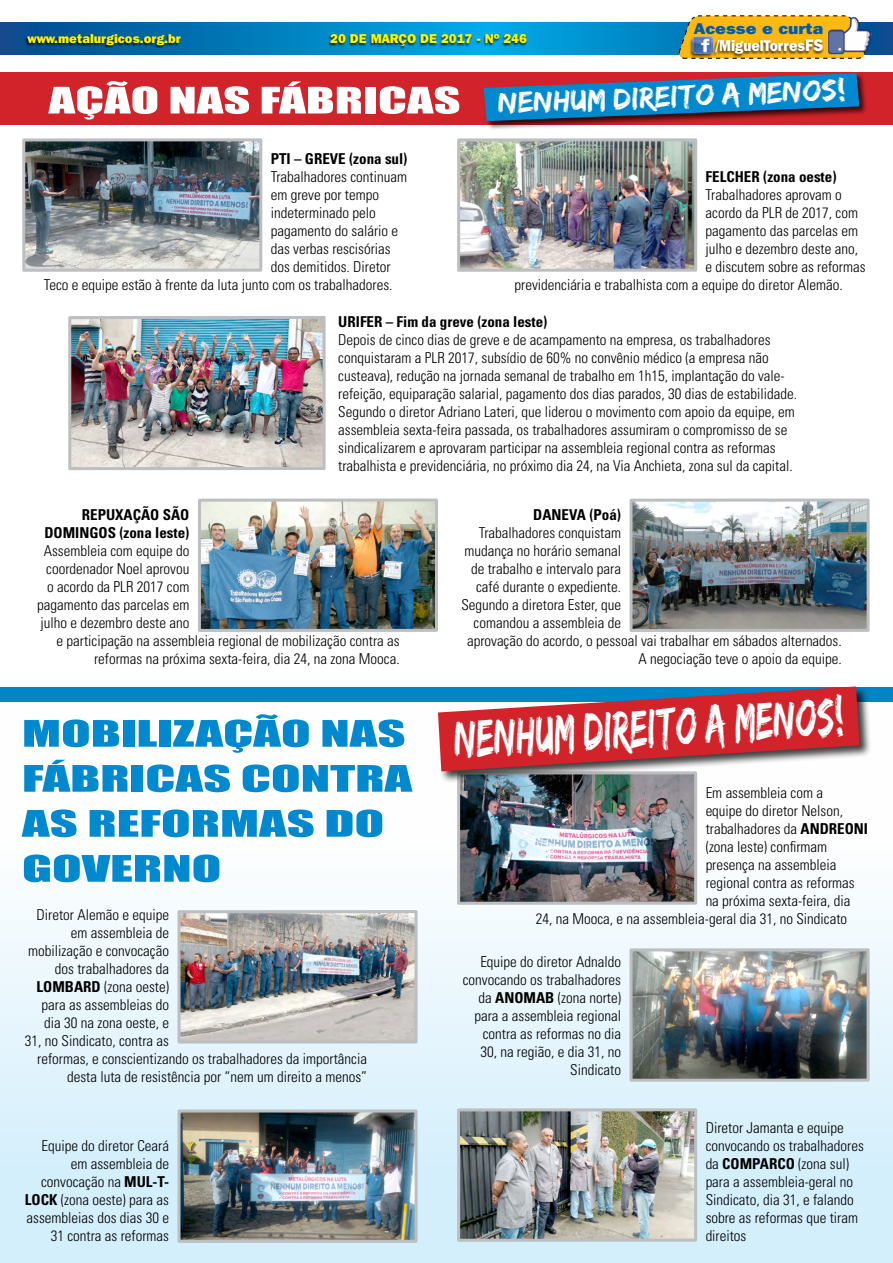
<style>
.page{position:relative;width:893px;height:1263px;background:#fff}
.page>*{position:absolute;margin:0;border:0;box-sizing:border-box;transform-origin:0 0}
.t1{font:46.65px "Edo";color:#fff;scale:.64 1}
.t2{font:33.75px/45px "Impact";color:#0089cf;scale:1.61 1}
.t3{font:33.75px "Impact";color:#fff;scale:1.55 1}
.t4{font:26.4px "Edo";color:#fff}
.t5{font:800 15.45px/17.4px "Franklin Gothic IT Cby BT";color:#fff;text-align:right;scale:.88 1}
.t6{font:300 condensed 15px/18px "Univers";color:#000}
.t7{font:700 condensed 15px/18px "Univers";color:#000;text-align:right}
.t8{font:800 12.75px "Franklin Gothic IT Cby BT";color:#fff200}
.s1{color:#005baa}
.s2{font-size:16.65px}
.s3{font-weight:700}
</style>
<div class="page">
<svg style="left:0;top:23px;width:893px;height:31px;background:#017ebe"></svg>
<div style="left:24px;top:34px;width:157px;height:14px;background:#000;opacity:.75"></div>
<div style="left:327px;top:33px;width:200px;height:16px;background:#000;opacity:.75"></div>
<svg style="left:677px;top:15px;width:187px;height:44px;background:#e4b32d"></svg>
<div style="left:711px;top:39px;width:112px;height:19px;background:#000;opacity:.75"></div>
<div style="left:689px;top:36px;width:24px;height:22px;background:#000;opacity:.75"></div>
<img style="left:693px;top:37px;width:20px;height:17px">
<img style="left:827px;top:17px;width:45px;height:38px">
<div style="left:0;top:72px;width:893px;height:53px;background:#d2232a"></div>
<div style="left:0;top:688px;width:893px;height:14px;background:#0085c6"></div>
<div style="left:0;top:703px;width:893px;height:560px;background:linear-gradient(to bottom,#fffffe,#cfedfc)"></div>
<div style="left:483px;top:72px;width:385px;height:58px;background:#000;opacity:.75"></div>
<svg style="left:484px;top:73px;width:375px;height:48px"></svg>
<img style="left:26px;top:142px;width:232px;height:126px">
<div style="left:22px;top:138px;width:240px;height:134px;border:3px solid #bcbec0"></div>
<img style="left:461px;top:142px;width:232px;height:126px">
<div style="left:457px;top:138px;width:240px;height:134px;border:3px solid #bcbec0"></div>
<img style="left:72px;top:320px;width:250px;height:146px">
<div style="left:68px;top:316px;width:258px;height:154px;border:3px solid #bcbec0"></div>
<img style="left:634px;top:502px;width:232px;height:126px">
<div style="left:630px;top:498px;width:240px;height:134px;border:3px solid #bcbec0"></div>
<img style="left:202px;top:502px;width:232px;height:126px">
<div style="left:198px;top:498px;width:240px;height:134px;border:3px solid #bcbec0"></div>
<img style="left:461px;top:784px;width:232px;height:117px">
<div style="left:457px;top:771px;width:240px;height:134px;border:3px solid #bcbec0"></div>
<img style="left:634px;top:952px;width:232px;height:126px">
<div style="left:630px;top:948px;width:240px;height:134px;border:3px solid #bcbec0"></div>
<img style="left:461px;top:1112px;width:232px;height:126px">
<div style="left:457px;top:1108px;width:240px;height:134px;border:3px solid #bcbec0"></div>
<div style="left:437px;top:685px;width:435px;height:99px;background:#000;opacity:.75"></div>
<svg style="left:438px;top:686px;width:421px;height:85px"></svg>
<img style="left:182px;top:1113px;width:232px;height:126px">
<div style="left:178px;top:1109px;width:240px;height:134px;border:3px solid #bcbec0"></div>
<img style="left:182px;top:914px;width:232px;height:125px">
<div style="left:178px;top:910px;width:240px;height:133px;border:3px solid #bcbec0"></div>
<p class="t8" style="left:28px;top:31px;width:155px">www.metalurgicos.org.br</p>
<p class="t8" style="left:330px;top:31px;width:198px">20 DE MARÇO DE 2017 - Nº 246</p>
<p class="t5" style="left:694px;top:19px;width:148px"><span class="s1">Acesse e curta </span>/MiguelTorres<span class="s2">FS</span></p>
<h2 class="t3" style="left:49px;top:74px;width:267px">AÇÃO NAS FÁBRICAS</h2>
<h3 class="t4" style="left:498px;top:90px;width:350px;rotate:-2deg">NENHUM DIREITO A MENOS!</h3>
<p class="t7" style="left:271px;top:150px;width:138px">PTI – GREVE (zona sul)</p>
<p class="t6" style="left:271px;top:168px;width:138px">Trabalhadores continuam</p>
<p class="t6" style="left:271px;top:186px;width:110px">em greve por tempo</p>
<p class="t6" style="left:271px;top:204px;width:106px">indeterminado pelo</p>
<p class="t6" style="left:271px;top:222px;width:129px">pagamento do salário e</p>
<p class="t6" style="left:271px;top:240px;width:121px">das verbas rescisórias</p>
<p class="t6" style="left:271px;top:258px;width:121px">dos demitidos. Diretor</p>
<p class="t6" style="left:44px;top:276px;width:350px">Teco e equipe estão à frente da luta junto com os trabalhadores.</p>
<p class="t7" style="left:338px;top:312px;width:211px">URIFER – Fim da greve (zona leste)</p>
<p class="t6" style="left:338px;top:330px;width:460px">Depois de cinco dias de greve e de acampamento na empresa, os trabalhadores conquistaram a PLR 2017, subsídio de 60% no convênio médico (a empresa não custeava), redução na jornada semanal de trabalho em 1h15, implantação do vale&shy;refeição, equiparação salarial, pagamento dos dias parados, 30 dias de estabilidade.<br>Segundo o diretor Adriano Lateri, que liderou o movimento com apoio da equipe, em assembleia sexta-feira passada, os trabalhadores assumiram o compromisso de se sindicalizarem e aprovaram participar na assembleia regional contra as reformas trabalhista e previdenciária, no próximo dia 24, na Via Anchieta, zona sul da capital.</p>
<p class="t7" style="left:706px;top:168px;width:132px">FELCHER (zona oeste)</p>
<p class="t6" style="left:706px;top:186px;width:138px">Trabalhadores aprovam o</p>
<p class="t6" style="left:706px;top:204px;width:154px">acordo da PLR de 2017, com</p>
<p class="t6" style="left:706px;top:222px;width:154px">pagamento das parcelas em</p>
<p class="t6" style="left:706px;top:240px;width:154px">julho e dezembro deste ano,</p>
<p class="t6" style="left:706px;top:258px;width:161px">e discutem sobre as reformas</p>
<p class="t6" style="left:514px;top:276px;width:330px">previdenciária e trabalhista com a equipe do diretor Alemão.</p>
<p class="t7" style="left:44px;top:506px;width:147px">REPUXAÇÃO SÃO<br>DOMINGOS (zona leste)</p>
<p class="t6" style="left:44px;top:542px;width:147px">Assembleia com equipe do</p>
<p class="t6" style="left:46px;top:560px;width:145px">coordenador Noel aprovou</p>
<p class="t6" style="left:47px;top:578px;width:144px">o acordo da PLR 2017 com</p>
<p class="t6" style="left:37px;top:596px;width:154px">pagamento das parcelas em</p>
<p class="t6" style="left:40px;top:614px;width:151px">julho e dezembro deste ano</p>
<p class="t6" style="left:57px;top:632px;width:345px">e participação na assembleia regional de mobilização contra as</p>
<p class="t6" style="left:94px;top:650px;width:307px">reformas na próxima sexta-feira, dia 24, na zona Mooca.</p>
<h2 class="t2" style="left:22px;top:710px;width:244px">MOBILIZAÇÃO NAS<br>FÁBRICAS CONTRA<br>AS REFORMAS DO<br>GOVERNO</h2>
<p class="t6" style="left:37px;top:905px;width:134px">Diretor Alemão e equipe</p>
<p class="t6" style="left:71px;top:923px;width:100px">em assembleia de</p>
<p class="t6" style="left:28px;top:941px;width:142px">mobilização e convocação</p>
<p class="t6" style="left:55px;top:959px;width:116px">dos trabalhadores da</p>
<p class="t6" style="left:37px;top:977px;width:134px"><span class="s3">LOMBARD</span> (zona oeste)</p>
<p class="t6" style="left:42px;top:995px;width:129px">para as assembleias do</p>
<p class="t6" style="left:44px;top:1013px;width:126px">dia 30 na zona oeste, e</p>
<p class="t6" style="left:25px;top:1031px;width:146px">31, no Sindicato, contra as</p>
<p class="t6" style="left:37px;top:1049px;width:331px">reformas, e conscientizando os trabalhadores da importância</p>
<p class="t6" style="left:67px;top:1067px;width:301px">desta luta de resistência por “nem um direito a menos”</p>
<p class="t6" style="left:25px;top:1136px;width:146px;text-align:right">Equipe do diretor Ceará em assembleia de convocação na <span class="s3">MUL-T-<br>LOCK</span> (zona oeste) para as assembleias dos dias 30 e<br>31 contra as reformas</p>
<p class="t7" style="left:533px;top:506px;width:89px">DANEVA (Poá)</p>
<p class="t6" style="left:479px;top:524px;width:144px">Trabalhadores conquistam</p>
<p class="t6" style="left:464px;top:542px;width:158px">mudança no horário semanal</p>
<p class="t6" style="left:471px;top:560px;width:151px">de trabalho e intervalo para</p>
<p class="t6" style="left:476px;top:578px;width:146px">café durante o expediente.</p>
<p class="t6" style="left:461px;top:596px;width:161px">Segundo a diretora Ester, que</p>
<p class="t6" style="left:474px;top:614px;width:149px">comandou a assembleia de</p>
<p class="t6" style="left:467px;top:632px;width:376px">aprovação do acordo, o pessoal vai trabalhar em sábados alternados.</p>
<p class="t6" style="left:639px;top:650px;width:205px">A negociação teve o apoio da equipe.</p>
<h1 class="t1" style="left:452px;top:719px;width:612px;rotate:-4deg">NENHUM DIREITO A MENOS!</h1>
<p class="t6" style="left:706px;top:783px;width:119px">Em assembleia com a</p>
<p class="t6" style="left:706px;top:801px;width:139px">equipe do diretor Nelson,</p>
<p class="t6" style="left:706px;top:819px;width:164px">trabalhadores da <span class="s3">ANDREONI</span></p>
<p class="t6" style="left:706px;top:837px;width:123px">(zona leste) confirmam</p>
<p class="t6" style="left:706px;top:855px;width:132px">presença na assembleia</p>
<p class="t6" style="left:706px;top:873px;width:151px">regional contra as reformas</p>
<p class="t6" style="left:706px;top:891px;width:146px">na próxima sexta-feira, dia</p>
<p class="t6" style="left:536px;top:909px;width:313px">24, na Mooca, e na assembleia-geral dia 31, no Sindicato</p>
<p class="t6" style="left:463px;top:952px;width:160px;text-align:right">Equipe do diretor Adnaldo convocando os trabalhadores da <span class="s3">ANOMAB</span> (zona norte) para a assembleia regional contra as reformas no dia<br>30, na região, e dia 31, no<br>Sindicato</p>
<p class="t6" style="left:706px;top:1118px;width:160px">Diretor Jamanta e equipe convocando os trabalhadores da <span class="s3">COMPARCO</span> (zona sul) para a assembleia-geral no<br>Sindicato, dia 31, e falando sobre as reformas que tiram direitos</p>
</div>
